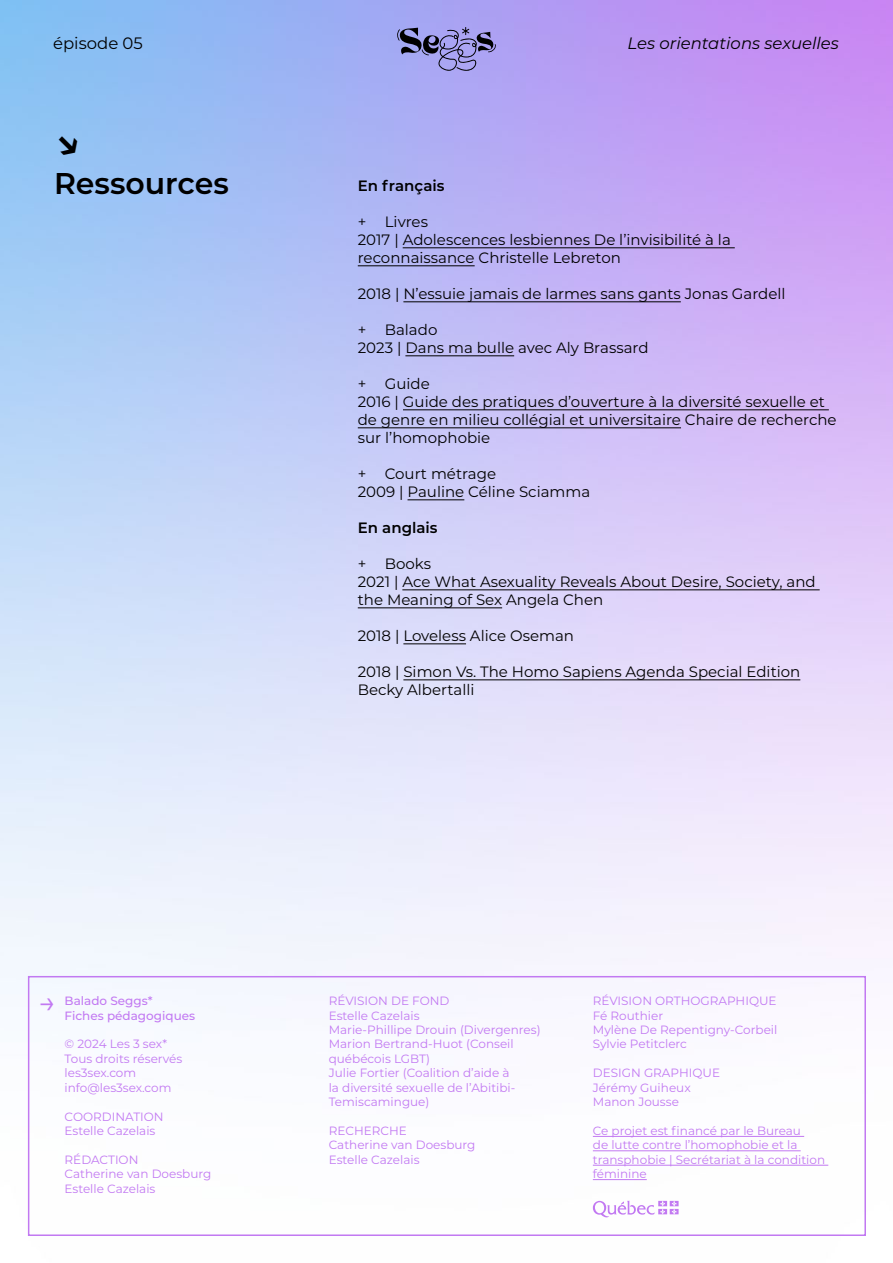
<style>
.page{position:relative;width:893px;height:1263px;background:#fff}
.page>*{position:absolute;margin:0;border:0;box-sizing:border-box;transform-origin:0 0}
.t1{font:600 45px "Montserrat";color:#000}
.t2{font:600 30px "Montserrat";color:#000}
.t3{font:30px "Montserrat";color:#c279f2}
.t4{font:italic 16.5px "Montserrat";color:#000}
.t5{font:16.5px "Montserrat";color:#000}
.t6{font:15px/18px "Montserrat";color:#000}
.t7{font:600 15px "Montserrat";color:#000}
.t8{font:12px/14.4px "Montserrat";color:#c279f2}
.t9{font:500 12px/14.4px "Montserrat";color:#c279f2}
</style>
<div class="page">
<img style="left:0;top:0;width:893px;height:1236px">
<svg style="left:396px;top:27px;width:100px;height:44px;background:#8481bf"></svg>
<hr style="left:403px;top:248px;width:332px;height:1px;background:#000">
<hr style="left:358px;top:266px;width:117px;height:1px;background:#000">
<hr style="left:403px;top:302px;width:278px;height:1px;background:#000">
<hr style="left:405px;top:356px;width:109px;height:1px;background:#000">
<hr style="left:403px;top:410px;width:426px;height:1px;background:#000">
<hr style="left:358px;top:428px;width:323px;height:1px;background:#000">
<hr style="left:407px;top:500px;width:57px;height:1px;background:#000">
<hr style="left:402px;top:590px;width:418px;height:1px;background:#000">
<hr style="left:358px;top:608px;width:144px;height:1px;background:#000">
<hr style="left:403px;top:644px;width:63px;height:1px;background:#000">
<hr style="left:403px;top:680px;width:397px;height:1px;background:#000">
<hr style="left:593px;top:1136px;width:211px;height:1px;background:#c279f2">
<hr style="left:593px;top:1150px;width:208px;height:1px;background:#c279f2">
<hr style="left:593px;top:1165px;width:235px;height:1px;background:#c279f2">
<hr style="left:593px;top:1179px;width:54px;height:1px;background:#c279f2">
<div style="left:28px;top:976px;width:838px;height:260px;border:2px solid #c279f2"></div>
<svg style="left:593px;top:1200px;width:86px;height:17px"></svg>
<h3 class="t5" style="left:53px;top:32px;width:91px">épisode 05</h3>
<h3 class="t4" style="left:628px;top:32px;width:213px">Les orientations sexuelles</h3>
<h1 class="t1" style="left:54px;top:110px;width:28px">↘</h1>
<h2 class="t2" style="left:54px;top:162px;width:176px">Ressources</h2>
<p class="t7" style="left:358px;top:175px;width:88px">En français</p>
<p class="t6" style="left:358px;top:212px;width:375px">+ Livres<br>2017 | Adolescences lesbiennes De l’invisibilité à la reconnaissance Christelle Lebreton</p>
<p class="t6" style="left:358px;top:284px;width:429px">2018 | N’essuie jamais de larmes sans gants Jonas Gardell</p>
<p class="t6" style="left:358px;top:320px;width:292px">+ Balado<br>2023 | Dans ma bulle avec Aly Brassard</p>
<p class="t6" style="left:358px;top:374px;width:480px">+ Guide<br>2016 | Guide des pratiques d’ouverture à la diversité sexuelle et de genre en milieu collégial et universitaire Chaire de recherche sur l’homophobie</p>
<p class="t6" style="left:358px;top:464px;width:234px">+ Court métrage<br>2009 | Pauline Céline Sciamma</p>
<p class="t7" style="left:358px;top:517px;width:81px">En anglais</p>
<p class="t6" style="left:358px;top:554px;width:459px">+ Books<br>2021 | Ace What Asexuality Reveals About Desire, Society, and the Meaning of Sex Angela Chen</p>
<p class="t6" style="left:358px;top:626px;width:218px">2018 | Loveless Alice Oseman</p>
<p class="t6" style="left:358px;top:662px;width:444px">2018 | Simon Vs. The Homo Sapiens Agenda Special Edition<br>Becky Albertalli</p>
<h2 class="t3" style="left:38px;top:983px;width:20px">→</h2>
<p class="t9" style="left:65px;top:993px;width:132px">Balado Seggs*<br>Fiches pédagogiques</p>
<p class="t8" style="left:65px;top:1036px;width:119px">© 2024 Les 3 sex*<br>Tous droits réservés les3sex.com info@les3sex.com</p>
<p class="t8" style="left:65px;top:1108px;width:101px">COORDINATION<br>Estelle Cazelais</p>
<p class="t8" style="left:65px;top:1152px;width:148px">RÉDACTION<br>Catherine van Doesburg<br>Estelle Cazelais</p>
<p class="t8" style="left:329px;top:993px;width:213px">RÉVISION DE FOND<br>Estelle Cazelais<br>Marie-Phillipe Drouin (Divergenres)<br>Marion Bertrand-Huot (Conseil québécois LGBT)<br>Julie Fortier (Coalition d’aide à<br>la diversité sexuelle de l’Abitibi-<br>Temiscamingue)</p>
<p class="t8" style="left:329px;top:1123px;width:148px">RECHERCHE<br>Catherine van Doesburg<br>Estelle Cazelais</p>
<p class="t8" style="left:593px;top:993px;width:186px">RÉVISION ORTHOGRAPHIQUE<br>Fé Routhier<br>Mylène De Repentigny-Corbeil<br>Sylvie Petitclerc</p>
<p class="t8" style="left:593px;top:1065px;width:129px">DESIGN GRAPHIQUE<br>Jérémy Guiheux<br>Manon Jousse</p>
<p class="t8" style="left:593px;top:1123px;width:234px">Ce projet est financé par le Bureau<br>de lutte contre l’homophobie et la transphobie | Secrétariat à la condition féminine</p>
</div>
